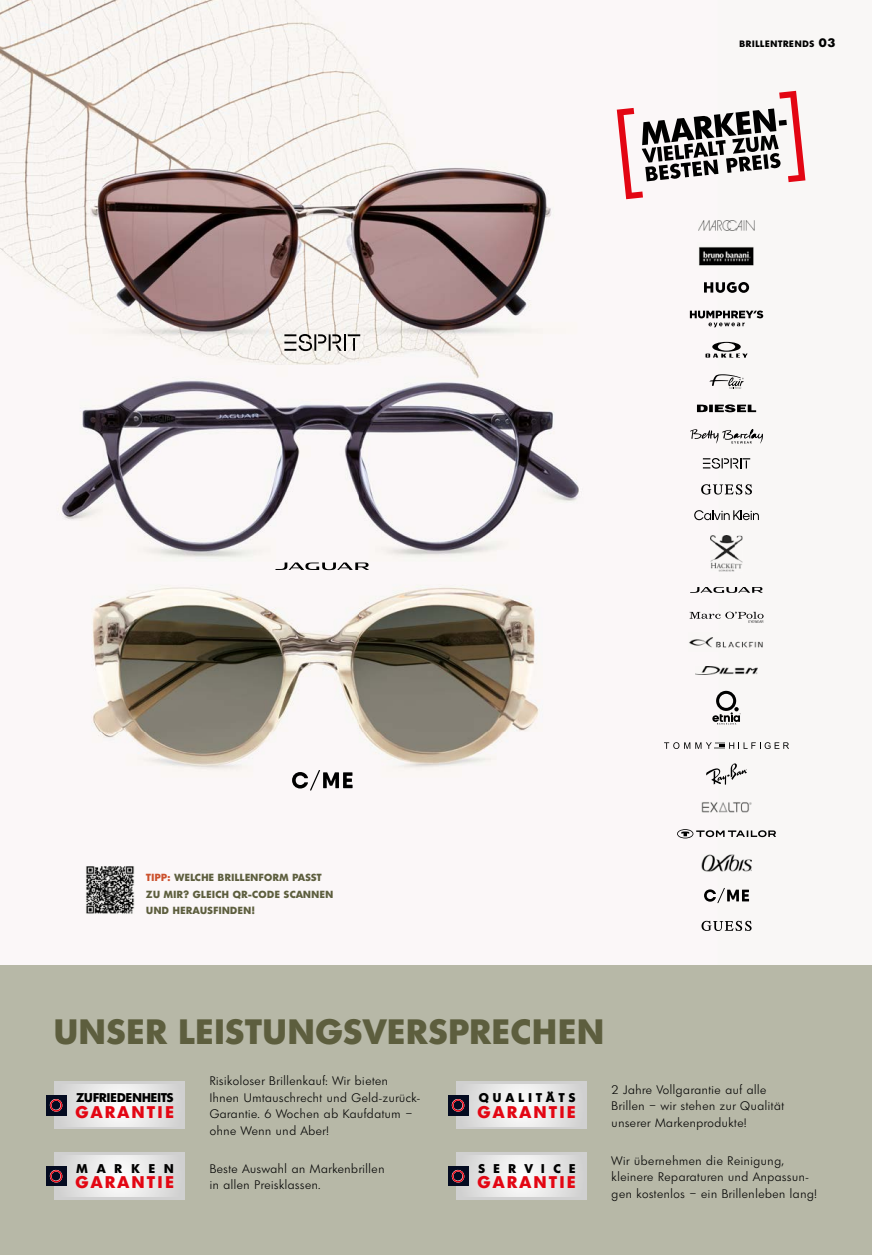
<style>
.page{position:relative;width:872px;height:1255px;background:#fff}
.page>*{position:absolute;margin:0;border:0;box-sizing:border-box;transform-origin:0 0}
.t1{font:800 34.2px "Limerick TS";letter-spacing:.045em;color:#5d5e3e}
.t2{font:800 16.35px "Limerick TS";letter-spacing:.17em;color:#e30613}
.t3{font:800 12.3px "Limerick TS";letter-spacing:.015em;color:#000}
.t4{font:300 12px/16.5px "Limerick TS";letter-spacing:.05em;color:#000}
.t5{font:800 10.05px/16.5px "Limerick TS";letter-spacing:.05em;color:#5d5e3e}
.t6{font:800 9px "Limerick TS";letter-spacing:.085em;color:#000}
.s1{font-size:12px}
.s2{color:#cc512d}
</style>
<div class="page">
<img style="left:0;top:0;width:806px;height:931px">
<div style="left:0;top:965px;width:872px;height:289px;background:#b7b8a7"></div>
<svg style="left:617px;top:91px;width:188px;height:108px"></svg>
<svg style="left:54px;top:1081px;width:130px;height:48px"></svg>
<svg style="left:57px;top:1084px;width:124px;height:41px;background:#e5e5e5"></svg>
<div style="left:46px;top:1095px;width:20px;height:20px;background:#040b21"></div>
<svg style="left:50px;top:1099px;width:12px;height:12px"></svg>
<div style="left:54px;top:1152px;width:130px;height:47px;background:#d0d0d0"></div>
<svg style="left:57px;top:1155px;width:113px;height:41px"></svg>
<div style="left:46px;top:1166px;width:20px;height:19px;background:#040b21"></div>
<svg style="left:50px;top:1169px;width:12px;height:13px"></svg>
<svg style="left:456px;top:1081px;width:130px;height:48px"></svg>
<svg style="left:459px;top:1084px;width:124px;height:41px;background:#e5e5e5"></svg>
<div style="left:448px;top:1095px;width:20px;height:20px;background:#040b21"></div>
<svg style="left:452px;top:1099px;width:12px;height:12px"></svg>
<div style="left:456px;top:1152px;width:130px;height:47px;background:#d0d0d0"></div>
<svg style="left:459px;top:1155px;width:113px;height:41px"></svg>
<div style="left:448px;top:1166px;width:20px;height:19px;background:#040b21"></div>
<svg style="left:452px;top:1169px;width:12px;height:13px"></svg>
<svg style="left:275px;top:562px;width:94px;height:8px"></svg>
<svg style="left:292px;top:770px;width:60px;height:20px"></svg>
<svg style="left:284px;top:334px;width:76px;height:17px"></svg>
<svg style="left:704px;top:282px;width:45px;height:11px"></svg>
<svg style="left:677px;top:829px;width:99px;height:9px"></svg>
<svg style="left:704px;top:887px;width:45px;height:16px"></svg>
<svg style="left:703px;top:458px;width:47px;height:10px"></svg>
<svg style="left:697px;top:404px;width:59px;height:8px"></svg>
<svg style="left:689px;top:611px;width:74px;height:12px"></svg>
<img style="left:689px;top:632px;width:75px;height:19px">
<svg style="left:701px;top:484px;width:51px;height:10px"></svg>
<img style="left:695px;top:666px;width:63px;height:8px">
<svg style="left:712px;top:690px;width:29px;height:34px"></svg>
<img style="left:701px;top:801px;width:51px;height:11px">
<img style="left:701px;top:854px;width:51px;height:18px">
<img style="left:699px;top:221px;width:55px;height:9px">
<img style="left:698px;top:243px;width:57px;height:24px">
<svg style="left:705px;top:342px;width:42px;height:15px"></svg>
<img style="left:710px;top:535px;width:32px;height:36px">
<svg style="left:701px;top:920px;width:50px;height:10px"></svg>
<svg style="left:706px;top:763px;width:41px;height:21px"></svg>
<svg style="left:690px;top:310px;width:73px;height:17px"></svg>
<svg style="left:690px;top:429px;width:73px;height:14px"></svg>
<svg style="left:664px;top:742px;width:125px;height:7px"></svg>
<svg style="left:709px;top:374px;width:34px;height:15px"></svg>
<svg style="left:690px;top:587px;width:73px;height:6px"></svg>
<svg style="left:694px;top:510px;width:65px;height:10px"></svg>
<img style="left:86px;top:866px;width:48px;height:48px">
<p class="t6" style="left:739px;top:38px;width:98px">BRILLENTRENDS <span class="s1">03</span></p>
<p class="t5" style="left:146px;top:868px;width:188px"><span class="s2">TIPP:</span> WELCHE BRILLENFORM PASST<br>ZU MIR? GLEICH QR-CODE SCANNEN<br>UND HERAUSFINDEN!</p>
<h1 class="t1" style="left:54px;top:1009px;width:551px">UNSER LEISTUNGSVERSPRECHEN</h1>
<p class="t3" style="left:76px;top:1089px;width:99px">ZUFRIEDENHEITS</p>
<h2 class="t2" style="left:76px;top:1100px;width:100px">GARANTIE</h2>
<p class="t3" style="left:76px;top:1160px;width:99px">MARKEN</p>
<h2 class="t2" style="left:76px;top:1171px;width:100px">GARANTIE</h2>
<p class="t4" style="left:210px;top:1072px;width:212px">Risikoloser Brillenkauf: Wir bieten<br>Ihnen Umtauschrecht und Geld-zurück-<br>Garantie. 6 Wochen ab Kaufdatum – ohne Wenn und Aber!</p>
<p class="t4" style="left:210px;top:1160px;width:176px">Beste Auswahl an Markenbrillen in allen Preisklassen.</p>
<p class="t4" style="left:611px;top:1151px;width:206px">Wir übernehmen die Reinigung, kleinere Reparaturen und Anpassun&shy;gen kostenlos – ein Brillenleben lang!</p>
<p class="t4" style="left:611px;top:1081px;width:174px">2 Jahre Vollgarantie auf alle<br>Brillen – wir stehen zur Qualität unserer Markenprodukte!</p>
<p class="t3" style="left:479px;top:1089px;width:98px">Q U A L I T Ä T S</p>
<h2 class="t2" style="left:477px;top:1100px;width:100px">GARANTIE</h2>
<p class="t3" style="left:478px;top:1160px;width:99px">S E R V I C E</p>
<h2 class="t2" style="left:477px;top:1171px;width:100px">GARANTIE</h2>
</div>
